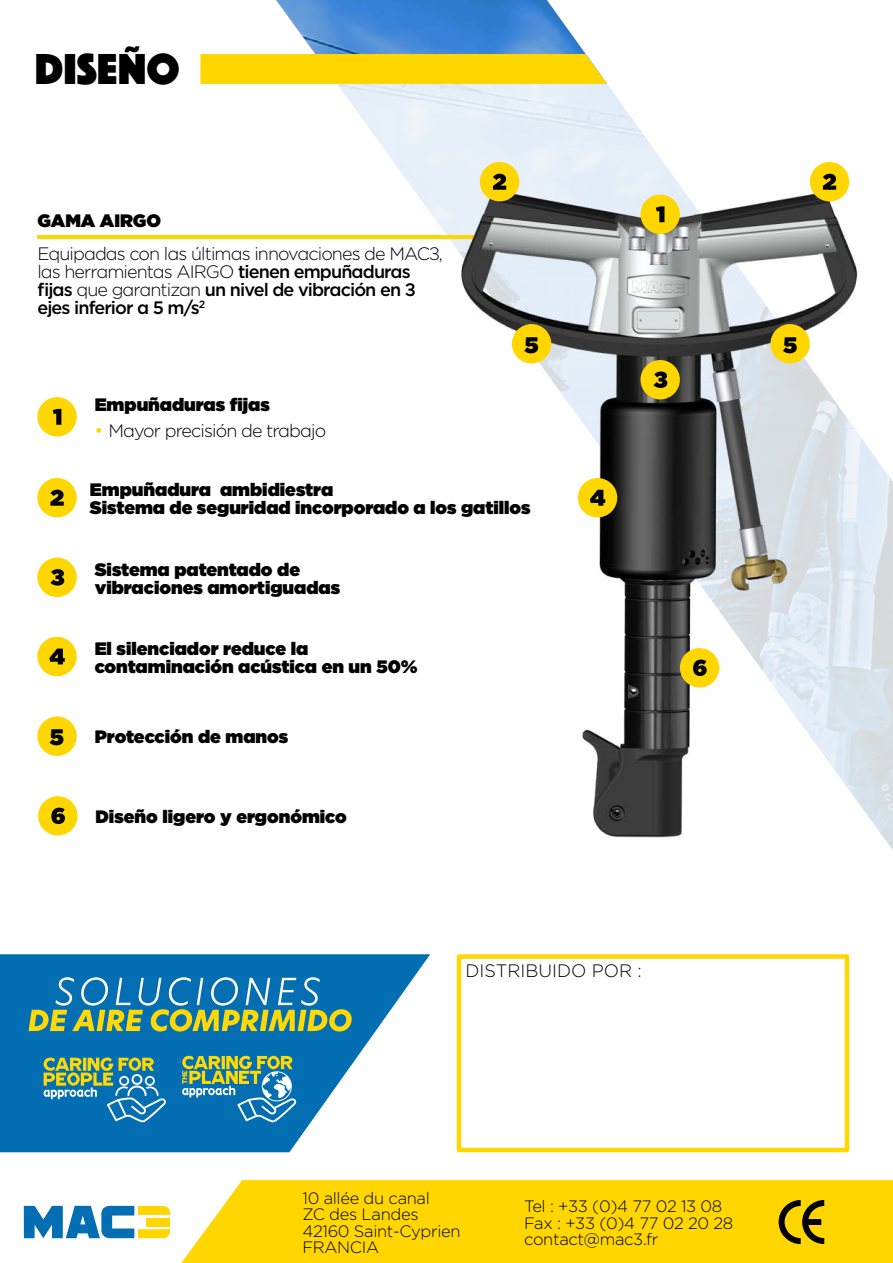
<style>
.page{position:relative;width:893px;height:1263px;background:#fff}
.page>*{position:absolute;margin:0;border:0;box-sizing:border-box;transform-origin:0 0}
.t1{font:45px "Phosphate Solid";color:#000}
.t2{font:900 22.5px "Gotham";color:#000}
.t3{font:900 18px/18px "Gotham";color:#000}
.t4{font:300 18px/18px "Gotham";letter-spacing:-.05em;color:#000}
.t5{font:300 18px "Gotham";color:#000}
.t6{font:300 16.5px/16.5px "Gotham";letter-spacing:-.02em;color:#010202}
.s1{font-weight:500}
.s2{font-family:"Hero New";font-weight:100;color:#ffd600}
</style>
<div class="page">
<img style="left:276px;top:0;width:310px;height:54px">
<div style="left:181px;top:1180px;width:712px;height:83px;background:#ffd600"></div>
<svg style="left:24px;top:1206px;width:146px;height:32px"></svg>
<svg style="left:778px;top:1200px;width:46px;height:44px;background:#9b8200"></svg>
<div style="left:200px;top:54px;width:407px;height:30px;background:#ffd600"></div>
<div style="left:457px;top:954px;width:392px;height:198px;border:4px solid #ffd600"></div>
<div style="left:37px;top:397px;width:40px;height:39px;background:#ffd600;border-radius:50%"></div>
<svg style="left:53px;top:409px;width:8px;height:16px"></svg>
<div style="left:37px;top:478px;width:40px;height:39px;background:#ffd600;border-radius:50%"></div>
<svg style="left:50px;top:490px;width:14px;height:16px"></svg>
<div style="left:37px;top:558px;width:40px;height:39px;background:#ffd600;border-radius:50%"></div>
<svg style="left:50px;top:569px;width:14px;height:16px"></svg>
<div style="left:37px;top:637px;width:40px;height:39px;background:#ffd600;border-radius:50%"></div>
<svg style="left:49px;top:648px;width:16px;height:16px"></svg>
<div style="left:37px;top:716px;width:40px;height:40px;background:#ffd600;border-radius:50%"></div>
<div style="left:38px;top:796px;width:40px;height:39px;background:#ffd600;border-radius:50%"></div>
<svg style="left:51px;top:808px;width:14px;height:16px"></svg>
<hr style="left:37px;top:235px;width:601px;height:3px;background:#ffd600">
<svg style="left:0;top:954px;width:430px;height:198px;fill:#046eb2"></svg>
<svg style="left:44px;top:1057px;width:123px;height:65px;background:#488f9d"></svg>
<svg style="left:182px;top:1056px;width:115px;height:66px;background:#50939b"></svg>
<svg style="left:29px;top:977px;width:323px;height:54px;background:#4f9192"></svg>
<img style="left:398px;top:114px;width:495px;height:736px">
<div style="left:640px;top:195px;width:40px;height:39px;background:#ffd600;border-radius:50%"></div>
<svg style="left:656px;top:206px;width:8px;height:16px"></svg>
<div style="left:810px;top:162px;width:39px;height:39px;background:#ffd600;border-radius:50%"></div>
<svg style="left:823px;top:174px;width:13px;height:16px"></svg>
<div style="left:640px;top:360px;width:40px;height:39px;background:#ffd600;border-radius:50%"></div>
<svg style="left:653px;top:371px;width:14px;height:17px"></svg>
<div style="left:578px;top:478px;width:39px;height:39px;background:#ffd600;border-radius:50%"></div>
<svg style="left:590px;top:490px;width:15px;height:16px"></svg>
<div style="left:770px;top:324px;width:40px;height:39px;background:#ffd600;border-radius:50%"></div>
<div style="left:680px;top:648px;width:39px;height:39px;background:#ffd600;border-radius:50%"></div>
<svg style="left:693px;top:659px;width:14px;height:17px"></svg>
<div style="left:480px;top:162px;width:39px;height:39px;background:#ffd600;border-radius:50%"></div>
<svg style="left:493px;top:174px;width:13px;height:16px"></svg>
<div style="left:512px;top:324px;width:39px;height:39px;background:#ffd600;border-radius:50%"></div>
<h1 class="t1" style="left:35px;top:37px;width:146px">DISEÑO</h1>
<p class="t3" style="left:37px;top:211px;width:125px">GAMA AIRGO</p>
<p class="t4" style="left:37px;top:244px;width:407px">Equipadas con las últimas innovaciones de MAC3, las herramientas AIRGO <span class="s1">tienen empuñaduras fijas</span> que garantizan <span class="s1">un nivel de vibración en 3 ejes inferior a 5 m/s</span><sup>2</sup></p>
<p class="t3" style="left:95px;top:396px;width:177px">Empuñaduras fijas</p>
<p class="t4" style="left:95px;top:421px;width:233px"><span class="s2">•</span> Mayor precisión de trabajo</p>
<p class="t2" style="left:524px;top:329px;width:16px">5</p>
<p class="t2" style="left:783px;top:329px;width:16px">5</p>
<p class="t3" style="left:90px;top:480px;width:442px">Empuñadura ambidiestra<br>Sistema de seguridad incorporado a los gatillos</p>
<p class="t3" style="left:95px;top:560px;width:247px">Sistema patentado de vibraciones amortiguadas</p>
<p class="t3" style="left:95px;top:639px;width:325px">El silenciador reduce la contaminación acústica en un 50%</p>
<p class="t2" style="left:50px;top:721px;width:16px">5</p>
<p class="t3" style="left:95px;top:728px;width:195px">Protección de manos</p>
<p class="t3" style="left:96px;top:807px;width:253px">Diseño ligero y ergonómico</p>
<p class="t5" style="left:466px;top:959px;width:178px">DISTRIBUIDO POR :</p>
<p class="t6" style="left:302px;top:1189px;width:160px">10 allée du canal<br>ZC des Landes<br>42160 Saint-Cyprien<br>FRANCIA</p>
<p class="t6" style="left:524px;top:1197px;width:211px">Tel : +33 (0)4 77 02 13 08<br>Fax : +33 (0)4 77 02 20 28 contact@mac3.fr</p>
</div>
